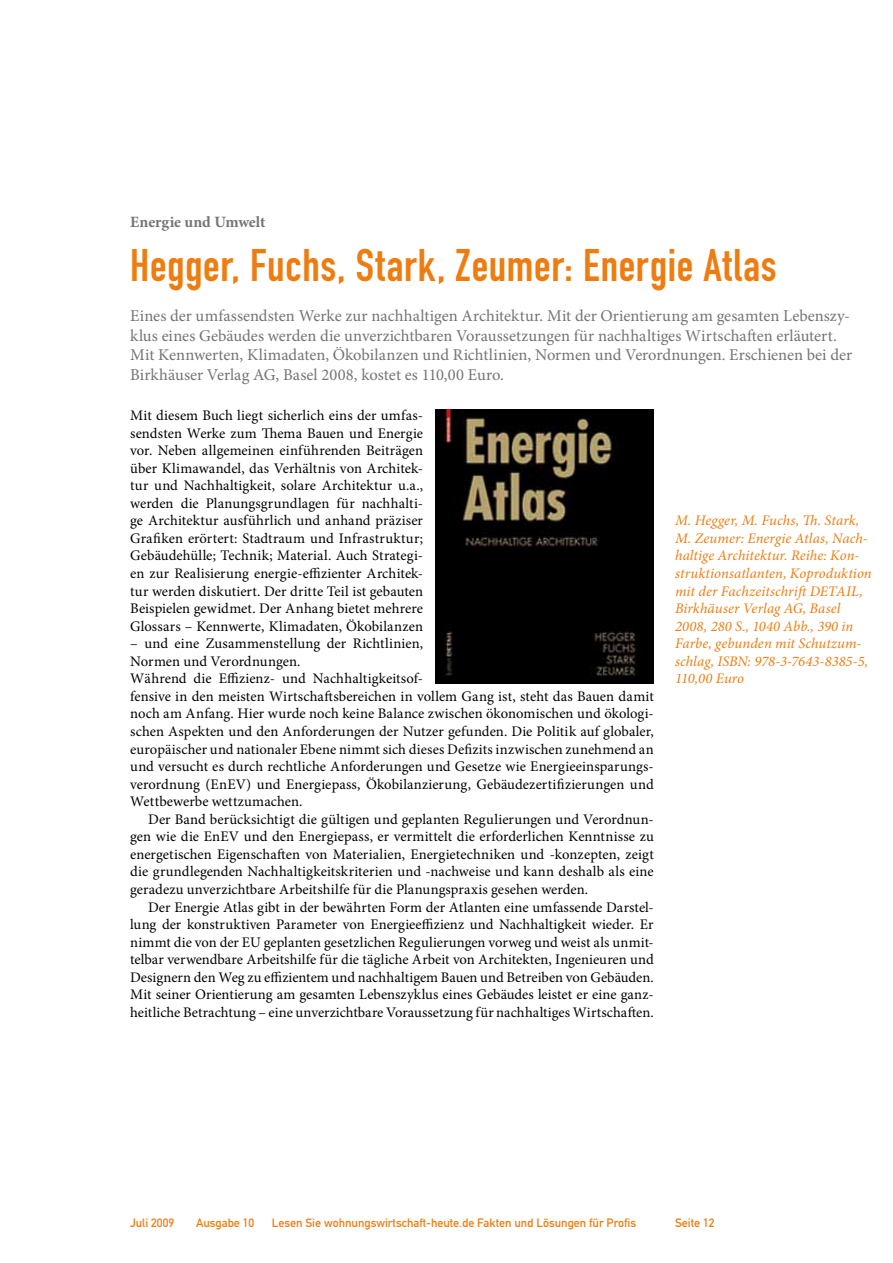
<style>
.page{position:relative;width:893px;height:1263px;background:#fff}
.page>*{position:absolute;margin:0;border:0;box-sizing:border-box;transform-origin:0 0}
.t1{font:45px "DIN Engschrift";letter-spacing:.015em;color:#ee7d11}
.t2{font:16.5px/19.8px "Minion Pro";color:#767372}
.t3{font:700 15.75px "Minion Pro";letter-spacing:-.005em;color:#767372}
.t4{font:14.7px/17.5px "Minion Pro";letter-spacing:.005em;color:#000;text-align:justify}
.t5{font:italic 14.7px/17.5px "Minion Pro";letter-spacing:.005em;color:#ee7d11}
.t6{font:12px "DIN Mittelschrift";color:#ee7d11}
</style>
<div class="page">
<img style="left:436px;top:410px;width:218px;height:273px">
<p class="t3" style="left:130px;top:211px;width:137px">Energie und Umwelt</p>
<h1 class="t1" style="left:130px;top:239px;width:648px">Hegger, Fuchs, Stark, Zeumer: Energie Atlas</h1>
<p class="t2" style="left:130px;top:306px;width:723px">Eines der umfassendsten Werke zur nachhaltigen Architektur. Mit der Orientierung am gesamten Lebenszy&shy;klus eines Gebäudes werden die unverzichtbaren Voraussetzungen für nachhaltiges Wirtschaften erläutert.<br>Mit Kennwerten, Klimadaten, Ökobilanzen und Richtlinien, Normen und Verordnungen. Erschienen bei der Birkhäuser Verlag AG, Basel 2008, kostet es 110,00 Euro.</p>
<p class="t4" style="left:130px;top:407px;width:294px">Mit diesem Buch liegt sicherlich eins der umfas&shy;sendsten Werke zum Thema Bauen und Energie vor. Neben allgemeinen einführenden Beiträgen über Klimawandel, das Verhältnis von Architek&shy;tur und Nachhaltigkeit, solare Architektur u.a., werden die Planungsgrundlagen für nachhalti&shy;ge Architektur ausführlich und anhand präziser Grafiken erörtert: Stadtraum und Infrastruktur; Gebäudehülle; Technik; Material. Auch Strategi&shy;en zur Realisierung energie-effizienter Architek&shy;tur werden diskutiert. Der dritte Teil ist gebauten Beispielen gewidmet. Der Anhang bietet mehrere Glossars – Kennwerte, Klimadaten, Ökobilanzen</p>
<p class="t4" style="left:130px;top:635px;width:525px;text-align:left">– und eine Zusammenstellung der Richtlinien,<br>Normen und Verordnungen.<br>Während die Effizienz- und Nachhaltigkeitsof-<br>fensive in den meisten Wirtschaftsbereichen in vollem Gang ist, steht das Bauen damit noch am Anfang. Hier wurde noch keine Balance zwischen ökonomischen und ökologi&shy;schen Aspekten und den Anforderungen der Nutzer gefunden. Die Politik auf globaler, europäischer und nationaler Ebene nimmt sich dieses Defizits inzwischen zunehmend an und versucht es durch rechtliche Anforderungen und Gesetze wie Energieeinsparungs&shy;verordnung (EnEV) und Energiepass, Ökobilanzierung, Gebäudezertifizierungen und Wettbewerbe wettzumachen.</p>
<p class="t4" style="left:130px;top:810px;width:525px;text-indent:18px">Der Band berücksichtigt die gültigen und geplanten Regulierungen und Verordnun&shy;gen wie die EnEV und den Energiepass, er vermittelt die erforderlichen Kenntnisse zu energetischen Eigenschaften von Materialien, Energietechniken und -konzepten, zeigt die grundlegenden Nachhaltigkeitskriterien und -nachweise und kann deshalb als eine geradezu unverzichtbare Arbeitshilfe für die Planungspraxis gesehen werden.</p>
<p class="t4" style="left:130px;top:898px;width:525px;text-indent:18px">Der Energie Atlas gibt in der bewährten Form der Atlanten eine umfassende Darstel&shy;lung der konstruktiven Parameter von Energieeffizienz und Nachhaltigkeit wieder. Er nimmt die von der EU geplanten gesetzlichen Regulierungen vorweg und weist als unmit&shy;telbar verwendbare Arbeitshilfe für die tägliche Arbeit von Architekten, Ingenieuren und Designern den Weg zu effizientem und nachhaltigem Bauen und Betreiben von Gebäuden.<br>Mit seiner Orientierung am gesamten Lebenszyklus eines Gebäudes leistet er eine ganz&shy;heitliche Betrachtung – eine unverzichtbare Voraussetzung für nachhaltiges Wirtschaften.</p>
<p class="t5" style="left:675px;top:512px;width:198px">M. Hegger, M. Fuchs, Th. Stark,<br>M. Zeumer: Energie Atlas, Nach&shy;haltige Architektur. Reihe: Kon&shy;struktionsatlanten, Koproduktion mit der Fachzeitschrift DETAIL,<br>Birkhäuser Verlag AG, Basel<br>2008, 280 S., 1040 Abb., 390 in<br>Farbe, gebunden mit Schutzum&shy;schlag, ISBN: 978-3-7643-8385-5,<br>110,00 Euro</p>
<p class="t6" style="left:130px;top:1216px;width:45px">Juli 2009</p>
<p class="t6" style="left:196px;top:1216px;width:60px">Ausgabe 10</p>
<p class="t6" style="left:272px;top:1216px;width:366px">Lesen Sie wohnungswirtschaft-heute.de Fakten und Lösungen für Profis</p>
<p class="t6" style="left:675px;top:1216px;width:41px">Seite 12</p>
</div>
